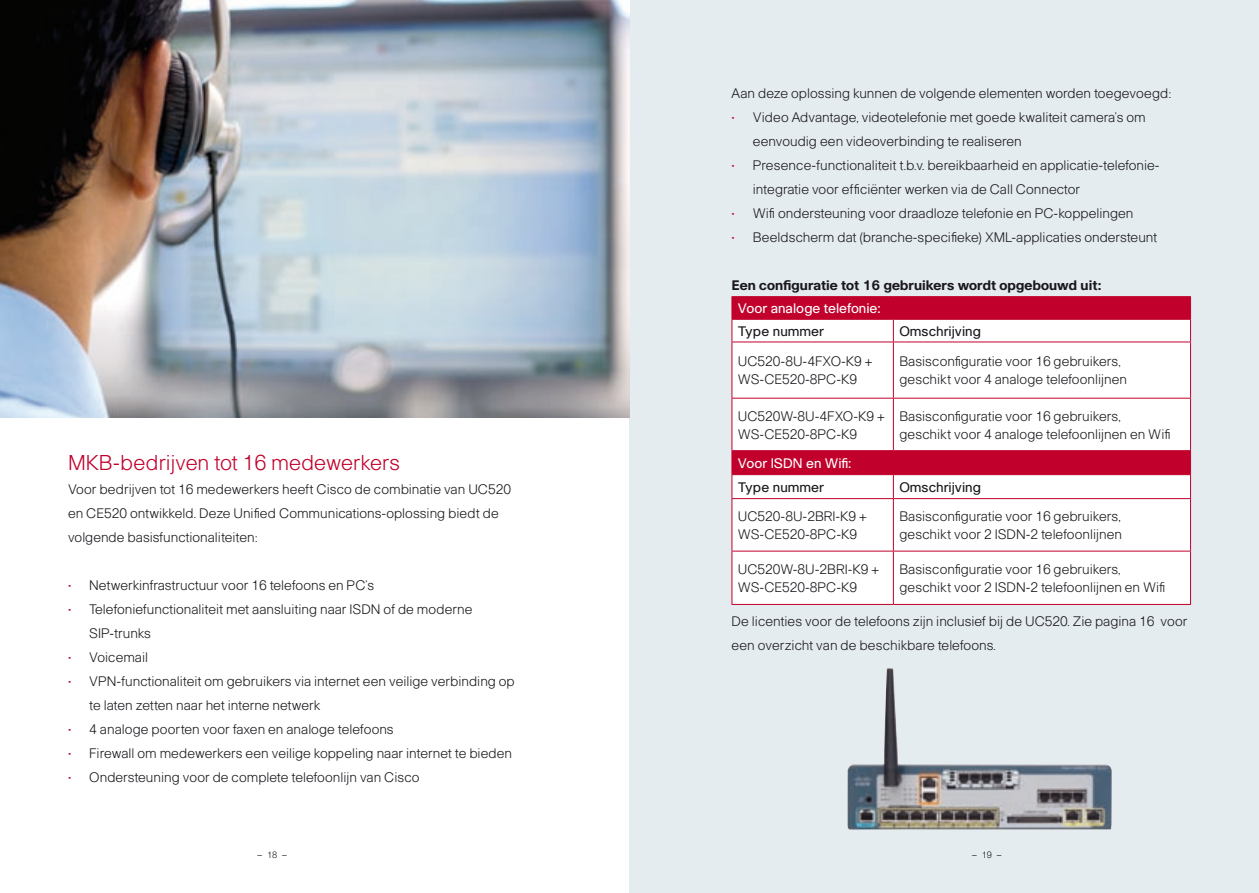
<style>
.page{position:relative;width:1259px;height:893px;background:#fff}
.page>*{position:absolute;margin:0;border:0;box-sizing:border-box;transform-origin:0 0}
.t1{font:300 21px "Cisco";color:#c1002b}
.t2{font:300 13.5px/18px "Cisco";color:#1a171c}
.t3{font:700 13.5px "Cisco";color:#1a171c}
.t4{font:13.5px "Cisco";color:#1a171c}
.t5{font:13.5px "Cisco";color:#fff}
.t6{font:300 9px "Cisco";color:#1a171c}
.s1{color:#c1002b}
</style>
<div class="page">
<div style="left:629px;top:0;width:630px;height:893px;background:#e4ecf0"></div>
<img style="left:0;top:0;width:629px;height:418px">
<div style="left:732px;top:343px;width:458px;height:261px;background:#fff"></div>
<hr style="left:731px;top:296px;width:162px;height:1px;background:#c1002b">
<hr style="left:893px;top:296px;width:298px;height:1px;background:#c1002b">
<hr style="left:731px;top:342px;width:1px;height:56px;background:#c1002b">
<hr style="left:893px;top:342px;width:1px;height:56px;background:#c1002b">
<hr style="left:1190px;top:342px;width:1px;height:56px;background:#c1002b">
<svg style="left:731px;top:297px;width:460px;height:45px;background:#de7a90"></svg>
<hr style="left:731px;top:342px;width:162px;height:1px;background:#c1002b">
<hr style="left:893px;top:342px;width:298px;height:1px;background:#c1002b">
<hr style="left:731px;top:398px;width:162px;height:1px;background:#c1002b">
<hr style="left:731px;top:399px;width:1px;height:51px;background:#c1002b">
<hr style="left:893px;top:398px;width:298px;height:1px;background:#c1002b">
<hr style="left:893px;top:399px;width:1px;height:51px;background:#c1002b">
<hr style="left:1190px;top:399px;width:1px;height:51px;background:#c1002b">
<hr style="left:731px;top:450px;width:162px;height:1px;background:#c1002b">
<hr style="left:893px;top:450px;width:298px;height:1px;background:#c1002b">
<svg style="left:731px;top:451px;width:460px;height:47px;background:#df7c92"></svg>
<hr style="left:731px;top:498px;width:162px;height:1px;background:#c1002b">
<hr style="left:731px;top:499px;width:1px;height:52px;background:#c1002b">
<hr style="left:893px;top:498px;width:298px;height:1px;background:#c1002b">
<hr style="left:893px;top:499px;width:1px;height:52px;background:#c1002b">
<hr style="left:1190px;top:499px;width:1px;height:52px;background:#c1002b">
<hr style="left:731px;top:551px;width:162px;height:1px;background:#c1002b">
<hr style="left:731px;top:551px;width:1px;height:53px;background:#c1002b">
<hr style="left:893px;top:551px;width:298px;height:1px;background:#c1002b">
<hr style="left:893px;top:551px;width:1px;height:53px;background:#c1002b">
<hr style="left:1190px;top:551px;width:1px;height:53px;background:#c1002b">
<hr style="left:731px;top:604px;width:162px;height:1px;background:#c1002b">
<hr style="left:893px;top:604px;width:298px;height:1px;background:#c1002b">
<img style="left:847px;top:668px;width:264px;height:162px">
<h1 class="t1" style="left:68px;top:450px;width:333px">MKB-bedrijven tot 16 medewerkers</h1>
<p class="t2" style="left:68px;top:477px;width:444px;line-height:24px">Voor bedrijven tot 16 medewerkers heeft Cisco de combinatie van UC520 en CE520 ontwikkeld. Deze Unified Communications-oplossing biedt de volgende basisfunctionaliteiten:</p>
<p class="t2" style="left:68px;top:576px;width:308px"><span class="s1">•</span> Netwerkinfrastructuur voor 16 telefoons en PC’s</p>
<p class="t2" style="left:89px;top:597px;width:384px;line-height:24px;text-indent:-21px"><span class="s1">•</span> Telefoniefunctionaliteit met aansluiting naar ISDN of de moderne<br>SIP-trunks</p>
<p class="t2" style="left:68px;top:648px;width:82px"><span class="s1">•</span> Voicemail</p>
<p class="t2" style="left:89px;top:669px;width:427px;line-height:24px;text-indent:-21px"><span class="s1">•</span> VPN-functionaliteit om gebruikers via internet een veilige verbinding op te laten zetten naar het interne netwerk</p>
<p class="t2" style="left:68px;top:720px;width:327px"><span class="s1">•</span> 4 analoge poorten voor faxen en analoge telefoons</p>
<p class="t2" style="left:68px;top:744px;width:445px"><span class="s1">•</span> Firewall om medewerkers een veilige koppeling naar internet te bieden</p>
<p class="t2" style="left:68px;top:768px;width:353px"><span class="s1">•</span> Ondersteuning voor de complete telefoonlijn van Cisco</p>
<p class="t2" style="left:731px;top:84px;width:441px">Aan deze oplossing kunnen de volgende elementen worden toegevoegd:</p>
<p class="t2" style="left:753px;top:105px;width:394px;line-height:24px;text-indent:-21px"><span class="s1">•</span> Video Advantage, videotelefonie met goede kwaliteit camera’s om eenvoudig een videoverbinding te realiseren</p>
<p class="t2" style="left:753px;top:153px;width:407px;line-height:24px;text-indent:-21px"><span class="s1">•</span> Presence-functionaliteit t.b.v. bereikbaarheid en applicatie-telefonie&shy;integratie voor efficiënter werken via de Call Connector</p>
<p class="t2" style="left:731px;top:204px;width:403px"><span class="s1">•</span> Wifi ondersteuning voor draadloze telefonie en PC-koppelingen</p>
<p class="t2" style="left:731px;top:228px;width:427px"><span class="s1">•</span> Beeldscherm dat (branche-specifieke) XML-applicaties ondersteunt</p>
<p class="t3" style="left:731px;top:277px;width:371px">Een configuratie tot 16 gebruikers wordt opgebouwd uit:</p>
<p class="t5" style="left:738px;top:301px;width:144px">Voor analoge telefonie:</p>
<p class="t4" style="left:738px;top:323px;width:88px">Type nummer</p>
<p class="t4" style="left:899px;top:323px;width:83px">Omschrijving</p>
<p class="t2" style="left:738px;top:352px;width:136px">UC520-8U-4FXO-K9 +<br>WS-CE520-8PC-K9</p>
<p class="t2" style="left:899px;top:352px;width:229px">Basisconfiguratie voor 16 gebruikers, geschikt voor 4 analoge telefoonlijnen</p>
<p class="t2" style="left:738px;top:407px;width:148px">UC520W-8U-4FXO-K9 +<br>WS-CE520-8PC-K9</p>
<p class="t2" style="left:899px;top:407px;width:273px">Basisconfiguratie voor 16 gebruikers, geschikt voor 4 analoge telefoonlijnen en Wifi</p>
<p class="t5" style="left:738px;top:455px;width:115px">Voor ISDN en Wifi:</p>
<p class="t4" style="left:738px;top:479px;width:88px">Type nummer</p>
<p class="t4" style="left:899px;top:479px;width:83px">Omschrijving</p>
<p class="t2" style="left:738px;top:507px;width:130px">UC520-8U-2BRI-K9 +<br>WS-CE520-8PC-K9</p>
<p class="t2" style="left:899px;top:507px;width:224px">Basisconfiguratie voor 16 gebruikers, geschikt voor 2 ISDN-2 telefoonlijnen</p>
<p class="t2" style="left:738px;top:560px;width:143px">UC520W-8U-2BRI-K9 +<br>WS-CE520-8PC-K9</p>
<p class="t2" style="left:899px;top:560px;width:268px">Basisconfiguratie voor 16 gebruikers, geschikt voor 2 ISDN-2 telefoonlijnen en Wifi</p>
<p class="t2" style="left:731px;top:609px;width:457px;line-height:24px">De licenties voor de telefoons zijn inclusief bij de UC520. Zie pagina 16 voor een overzicht van de beschikbare telefoons.</p>
<p class="t6" style="left:257px;top:849px;width:32px">– 18 –</p>
<p class="t6" style="left:971px;top:849px;width:32px">– 19 –</p>
</div>
